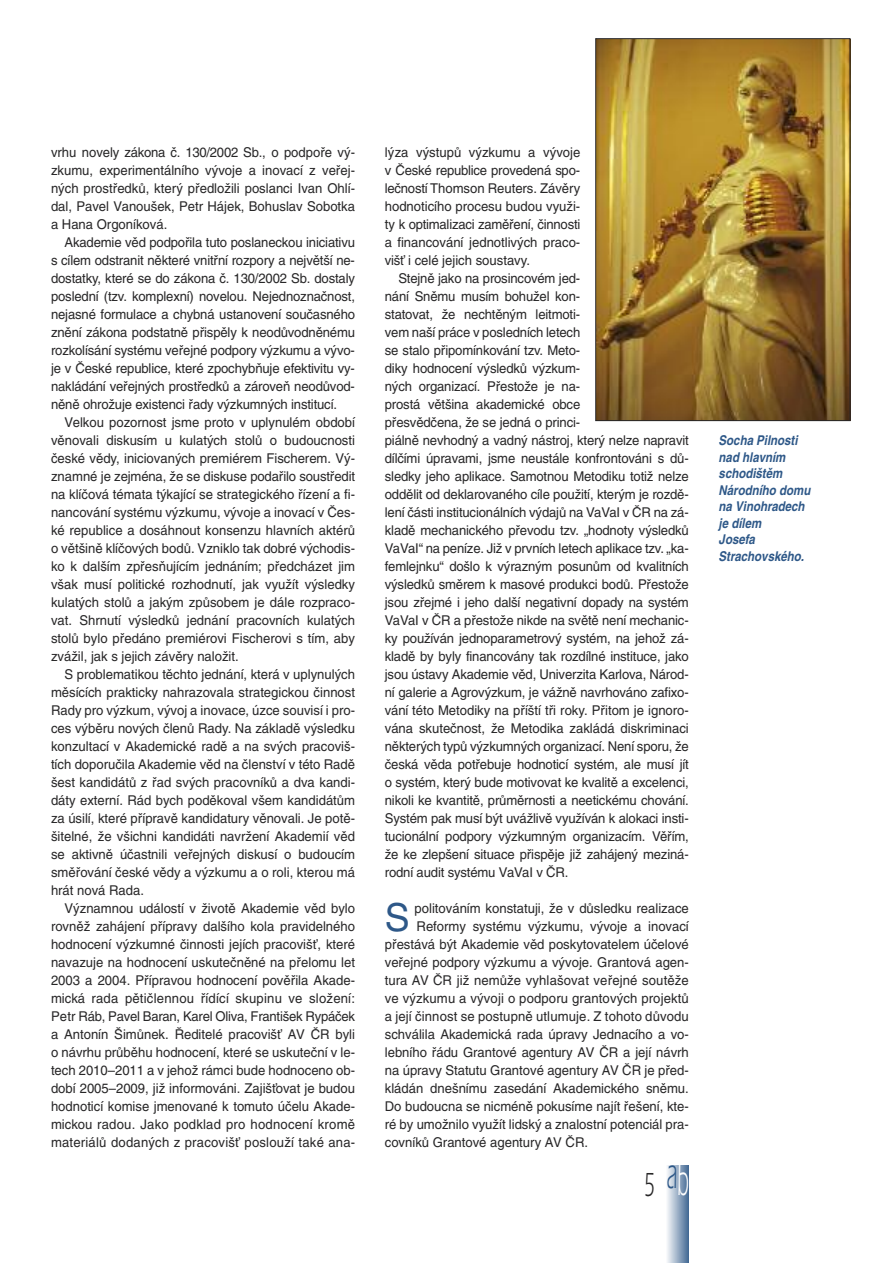
<style>
.page{position:relative;width:893px;height:1263px;background:#fff}
.page>*{position:absolute;margin:0;border:0;box-sizing:border-box;transform-origin:0 0}
.t1{font:38.55px "Helvetica CE";color:#2e5888}
.t2{font:34.5px "Itc Eras CE";color:#272627;scale:.55 1}
.t3{font:13.5px/18px "Helvetica CE";letter-spacing:-.01em;color:#272627;text-align:justify}
.t4{font:13.5px "Helvetica CE";letter-spacing:.01em;color:#272627}
.t5{font:italic 700 13.5px/16.5px "Helvetica CE";color:#2e5888;scale:.85 1}
.s1{font-size:45px;color:#fff}
</style>
<div class="page">
<div style="left:667px;top:1165px;width:22px;height:98px;background:linear-gradient(to right,#f1f4f7,#4b7098)"></div>
<img style="left:597px;top:40px;width:251px;height:379px">
<div style="left:595px;top:38px;width:255px;height:383px;border:1px solid #272627"></div>
<p class="t3" style="left:51px;top:144px;width:306px">vrhu novely zákona č. 130/2002 Sb., o podpoře vý&shy;zkumu, experimentálního vývoje a inovací z veřej&shy;ných prostředků, který předložili poslanci Ivan Ohlí&shy;dal, Pavel Vanoušek, Petr Hájek, Bohuslav Sobotka a Hana Orgoníková.</p>
<p class="t3" style="left:51px;top:234px;width:306px;text-indent:13px">Akademie věd podpořila tuto poslaneckou iniciativu s cílem odstranit některé vnitřní rozpory a největší ne&shy;dostatky, které se do zákona č. 130/2002 Sb. dostaly poslední (tzv. komplexní) novelou. Nejednoznačnost, nejasné formulace a chybná ustanovení současného znění zákona podstatně přispěly k neodůvodněnému rozkolísání systému veřejné podpory výzkumu a vývo&shy;je v České republice, které zpochybňuje efektivitu vy&shy;nakládání veřejných prostředků a zároveň neodůvod&shy;něně ohrožuje existenci řady výzkumných institucí.</p>
<p class="t3" style="left:51px;top:414px;width:306px;text-indent:14px">Velkou pozornost jsme proto v uplynulém období věnovali diskusím u kulatých stolů o budoucnosti české vědy, iniciovaných premiérem Fischerem. Vý&shy;znamné je zejména, že se diskuse podařilo soustředit na klíčová témata týkající se strategického řízení a fi&shy;nancování systému výzkumu, vývoje a inovací v Čes&shy;ké republice a dosáhnout konsenzu hlavních aktérů o většině klíčových bodů. Vzniklo tak dobré východis&shy;ko k dalším zpřesňujícím jednáním; předcházet jim však musí politické rozhodnutí, jak využít výsledky kulatých stolů a jakým způsobem je dále rozpraco&shy;vat. Shrnutí výsledků jednání pracovních kulatých stolů bylo předáno premiérovi Fischerovi s tím, aby zvážil, jak s jejich závěry naložit.</p>
<p class="t3" style="left:51px;top:666px;width:306px;text-indent:14px">S problematikou těchto jednání, která v uplynulých měsících prakticky nahrazovala strategickou činnost Rady pro výzkum, vývoj a inovace, úzce souvisí i pro&shy;ces výběru nových členů Rady. Na základě výsledku konzultací v Akademické radě a na svých pracoviš&shy;tích doporučila Akademie věd na členství v této Radě šest kandidátů z řad svých pracovníků a dva kandi&shy;dáty externí. Rád bych poděkoval všem kandidátům za úsilí, které přípravě kandidatury věnovali. Je potě&shy;šitelné, že všichni kandidáti navržení Akademií věd se aktivně účastnili veřejných diskusí o budoucím směřování české vědy a výzkumu a o roli, kterou má hrát nová Rada.</p>
<p class="t3" style="left:51px;top:900px;width:306px;text-indent:14px">Významnou událostí v životě Akademie věd bylo rovněž zahájení přípravy dalšího kola pravidelného hodnocení výzkumné činnosti jejích pracovišť, které navazuje na hodnocení uskutečněné na přelomu let 2003 a 2004. Přípravou hodnocení pověřila Akade&shy;mická rada pětičlennou řídící skupinu ve složení:<br>Petr Ráb, Pavel Baran, Karel Oliva, František Rypáček a Antonín Šimůnek. Ředitelé pracovišť AV ČR byli o návrhu průběhu hodnocení, které se uskuteční v le&shy;tech 2010–2011 a v jehož rámci bude hodnoceno ob&shy;dobí 2005–2009, již informováni. Zajišťovat je budou hodnoticí komise jmenované k tomuto účelu Akade&shy;mickou radou. Jako podklad pro hodnocení kromě materiálů dodaných z pracovišť poslouží také ana-</p>
<p class="t3" style="left:385px;top:144px;width:197px">lýza výstupů výzkumu a vývoje v České republice provedená spo&shy;lečností Thomson Reuters. Závěry hodnoticího procesu budou využi&shy;ty k optimalizaci zaměření, činnosti a financování jednotlivých praco&shy;višť i celé jejich soustavy.</p>
<p class="t3" style="left:385px;top:270px;width:306px;text-align:left;text-indent:14px">Stejně jako na prosincovém jed-<br>nání Sněmu musím bohužel kon-<br>statovat, že nechtěným leitmoti-<br>vem naší práce v posledních letech<br>se stalo připomínkování tzv. Meto-<br>diky hodnocení výsledků výzkum-<br>ných organizací. Přestože je na-<br>prostá většina akademické obce<br>přesvědčena, že se jedná o princi-<br>piálně nevhodný a vadný nástroj, který nelze napravit dílčími úpravami, jsme neustále konfrontováni s dů&shy;sledky jeho aplikace. Samotnou Metodiku totiž nelze oddělit od deklarovaného cíle použití, kterým je rozdě&shy;lení části institucionálních výdajů na VaVaI v ČR na zá&shy;kladě mechanického převodu tzv. „hodnoty výsledků VaVaI“ na peníze. Již v prvních letech aplikace tzv. „ka&shy;femlejnku“ došlo k výrazným posunům od kvalitních výsledků směrem k masové produkci bodů. Přestože jsou zřejmé i jeho další negativní dopady na systém VaVaI v ČR a přestože nikde na světě není mechanic&shy;ky používán jednoparametrový systém, na jehož zá&shy;kladě by byly financovány tak rozdílné instituce, jako jsou ústavy Akademie věd, Univerzita Karlova, Národ&shy;ní galerie a Agrovýzkum, je vážně navrhováno zafixo&shy;vání této Metodiky na příští tři roky. Přitom je ignoro&shy;vána skutečnost, že Metodika zakládá diskriminaci některých typů výzkumných organizací. Není sporu, že česká věda potřebuje hodnoticí systém, ale musí jít o systém, který bude motivovat ke kvalitě a excelenci, nikoli ke kvantitě, průměrnosti a neetickému chování.<br>Systém pak musí být uvážlivě využíván k alokaci insti&shy;tucionální podpory výzkumným organizacím. Věřím, že ke zlepšení situace přispěje již zahájený meziná&shy;rodní audit systému VaVaI v ČR.</p>
<h1 class="t1" style="left:385px;top:903px;width:26px">S</h1>
<p class="t3" style="left:415px;top:900px;width:276px">politováním konstatuji, že v důsledku realizace</p>
<p class="t3" style="left:417px;top:918px;width:274px">Reformy systému výzkumu, vývoje a inovací</p>
<p class="t3" style="left:385px;top:936px;width:306px">přestává být Akademie věd poskytovatelem účelové</p>
<p class="t3" style="left:385px;top:954px;width:306px">veřejné podpory výzkumu a vývoje. Grantová agen-</p>
<p class="t4" style="left:385px;top:975px;width:306px">tura AV ČR již nemůže vyhlašovat veřejné soutěže</p>
<p class="t4" style="left:385px;top:993px;width:306px">ve výzkumu a vývoji o podporu grantových projektů</p>
<p class="t4" style="left:385px;top:1011px;width:306px">a její činnost se postupně utlumuje. Z tohoto důvodu</p>
<p class="t3" style="left:385px;top:1026px;width:306px">schválila Akademická rada úpravy Jednacího a vo-</p>
<p class="t3" style="left:385px;top:1044px;width:306px">lebního řádu Grantové agentury AV ČR a její návrh</p>
<p class="t3" style="left:385px;top:1062px;width:306px">na úpravy Statutu Grantové agentury AV ČR je před-</p>
<p class="t3" style="left:385px;top:1080px;width:306px">kládán dnešnímu zasedání Akademického sněmu.</p>
<p class="t3" style="left:385px;top:1098px;width:306px">Do budoucna se nicméně pokusíme najít řešení, kte-</p>
<p class="t3" style="left:385px;top:1116px;width:306px">ré by umožnilo využít lidský a znalostní potenciál pra-</p>
<p class="t3" style="left:385px;top:1134px;width:205px">covníků Grantové agentury AV ČR.</p>
<h2 class="t2" style="left:644px;top:1172px;width:82px">5 <sup>a</sup><span class="s1">b</span></h2>
<p class="t5" style="left:719px;top:434px;width:109px">Socha Pilnosti nad hlavním schodištěm<br>Národního domu na Vinohradech je dílem<br>Josefa<br>Strachovského.</p>
</div>
